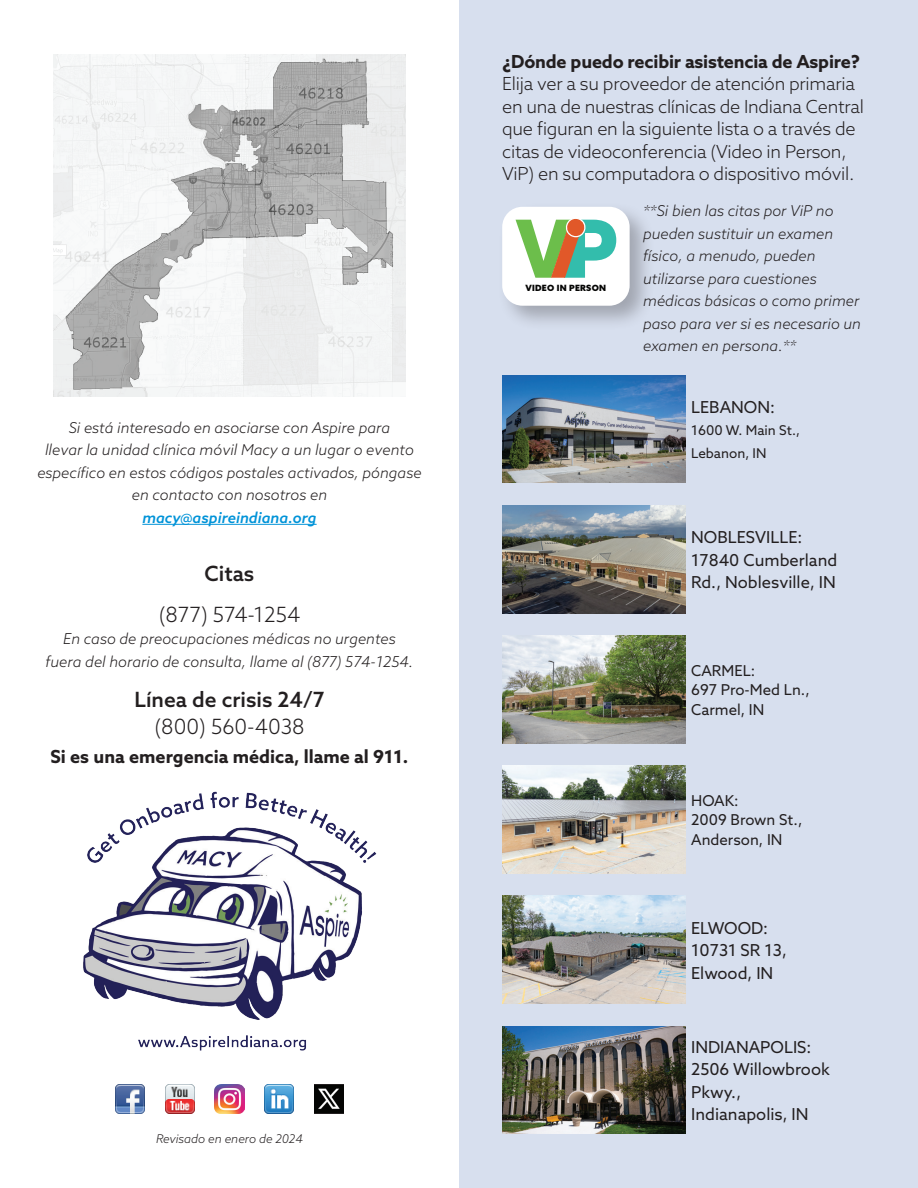
<style>
.page{position:relative;width:918px;height:1188px;background:#fff}
.page>*{position:absolute;margin:0;border:0;box-sizing:border-box;transform-origin:0 0}
.t1{font:300 21px "Azo Sans";color:#231f20}
.t2{font:500 21px "Azo Sans";color:#231f20}
.t3{font:300 18px/22.5px "Azo Sans";letter-spacing:-.015em;color:#231f20}
.t4{font:700 18px "Azo Sans";letter-spacing:-.01em;color:#231f20}
.t5{font:16.5px/22.5px "Azo Sans";color:#231f20}
.t6{font:italic 300 15px/22.5px "Azo Sans";color:#231f20;text-align:center}
.t7{font:15px/19.5px "Azo Sans";color:#231f20}
.t8{font:italic 500 15px "Azo Sans";color:#0093d8}
.t9{font:13.5px/22.5px "Azo Sans";color:#231f20}
.t10{font:italic 300 12px "Azo Sans";color:#231f20}
.t11{font:900 8.55px "Azo Sans";letter-spacing:.025em;color:#050504}
</style>
<div class="page">
<div style="left:459px;top:0;width:459px;height:1188px;background:#d7dfee"></div>
<hr style="left:142px;top:524px;width:175px;height:1px;background:#0093d8">
<img style="left:502px;top:1026px;width:183px;height:108px">
<img style="left:502px;top:375px;width:183px;height:108px">
<img style="left:502px;top:505px;width:183px;height:108px">
<img style="left:502px;top:635px;width:183px;height:108px">
<img style="left:502px;top:766px;width:183px;height:108px">
<img style="left:502px;top:896px;width:183px;height:108px">
<div style="left:497px;top:202px;width:159px;height:130px;background:#231f20;opacity:.3"></div>
<div style="left:502px;top:207px;width:128px;height:99px;background:#fff;border-radius:20px"></div>
<svg style="left:516px;top:219px;width:100px;height:59px"></svg>
<img style="left:54px;top:54px;width:351px;height:343px">
<img style="left:83px;top:791px;width:294px;height:260px">
<img style="left:115px;top:1084px;width:29px;height:29px">
<img style="left:215px;top:1084px;width:29px;height:29px">
<img style="left:165px;top:1084px;width:29px;height:29px">
<img style="left:265px;top:1084px;width:29px;height:29px">
<div style="left:315px;top:1084px;width:29px;height:29px;background:#040503"></div>
<img style="left:318px;top:1088px;width:22px;height:21px">
<p class="t6" style="left:37px;top:416px;width:386px">Si está interesado en asociarse con Aspire para<br>llevar la unidad clínica móvil Macy a un lugar o evento específico en estos códigos postales activados, póngase en contacto con nosotros en</p>
<p class="t8" style="left:142px;top:507px;width:176px">macy@aspireindiana.org</p>
<h1 class="t2" style="left:205px;top:560px;width:51px">Citas</h1>
<h1 class="t1" style="left:159px;top:600px;width:143px">(877) 574-1254</h1>
<p class="t6" style="left:46px;top:627px;width:369px">En caso de preocupaciones médicas no urgentes fuera del horario de consulta, llame al (877) 574-1254.</p>
<h1 class="t2" style="left:134px;top:686px;width:192px">Línea de crisis 24/7</h1>
<h1 class="t1" style="left:154px;top:713px;width:152px">(800) 560-4038</h1>
<p class="t4" style="left:51px;top:745px;width:359px">Si es una emergencia médica, llame al 911.</p>
<p class="t10" style="left:156px;top:1131px;width:148px">Revisado en enero de 2024</p>
<p class="t4" style="left:502px;top:50px;width:359px">¿Dónde puedo recibir asistencia de Aspire?</p>
<p class="t3" style="left:502px;top:73px;width:363px">Elija ver a su proveedor de atención primaria en una de nuestras clínicas de Indiana Central que figuran en la siguiente lista o a través de citas de videoconferencia (Video in Person, ViP) en su computadora o dispositivo móvil.</p>
<p class="t6" style="left:643px;top:200px;width:220px;text-align:left">**Si bien las citas por ViP no pueden sustituir un examen físico, a menudo, pueden utilizarse para cuestiones médicas básicas o como primer paso para ver si es necesario un examen en persona.**</p>
<p class="t11" style="left:526px;top:282px;width:82px">VIDEO IN PERSON</p>
<p class="t5" style="left:691px;top:396px;width:85px">LEBANON:</p>
<p class="t9" style="left:691px;top:419px;width:111px">1600 W. Main St.,<br>Lebanon, IN</p>
<p class="t5" style="left:691px;top:526px;width:148px">NOBLESVILLE:<br>17840 Cumberland<br>Rd., Noblesville, IN</p>
<p class="t7" style="left:691px;top:660px;width:120px">CARMEL:<br>697 Pro-Med Ln.,<br>Carmel, IN</p>
<p class="t7" style="left:691px;top:791px;width:113px">HOAK:<br>2009 Brown St.,<br>Anderson, IN</p>
<p class="t5" style="left:691px;top:916px;width:97px">ELWOOD:<br>10731 SR 13,<br>Elwood, IN</p>
<p class="t5" style="left:691px;top:1035px;width:140px">INDIANAPOLIS:<br>2506 Willowbrook<br>Pkwy.,<br>Indianapolis, IN</p>
</div>
